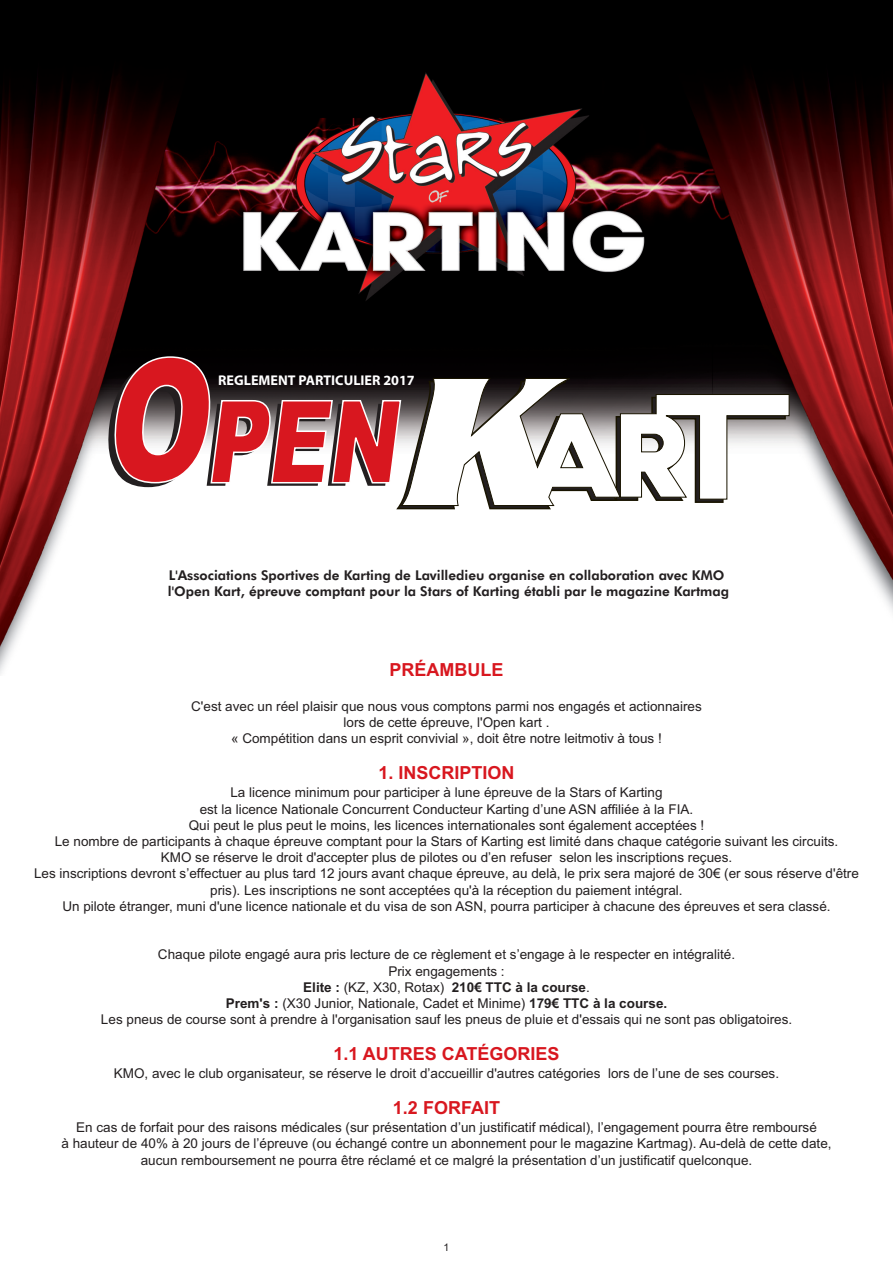
<style>
.page{position:relative;width:893px;height:1263px;background:#fff}
.page>*{position:absolute;margin:0;border:0;box-sizing:border-box;transform-origin:0 0}
.t1{font:700 18px "Arial";color:#d8171f}
.t2{font:700 14.1px "Myriad Pro";color:#fff}
.t3{font:13.5px/16.2px "Arial";color:#231f20;text-align:center}
.t4{font:800 13.5px/16.2px "Futura BT";color:#231f20}
.t5{font:10.5px "Arial";color:#231f20}
.s1{font-weight:700}
</style>
<div class="page">
<img style="left:0;top:0;width:893px;height:674px">
<svg style="left:108px;top:356px;width:682px;height:153px"></svg>
<p class="t2" style="left:218px;top:375px;width:198px">REGLEMENT PARTICULIER 2017</p>
<p class="t4" style="left:168px;top:568px;width:563px">L'Associations Sportives de Karting de Lavilledieu organise en collaboration avec KMO l'Open Kart, épreuve comptant pour la Stars of Karting établi par le magazine Kartmag</p>
<h1 class="t1" style="left:389px;top:660px;width:116px">PRÉAMBULE</h1>
<p class="t3" style="left:191px;top:698px;width:512px">C'est avec un réel plaisir que nous vous comptons parmi nos engagés et actionnaires lors de cette épreuve, l'Open kart .<br>« Compétition dans un esprit convivial », doit être notre leitmotiv à tous !</p>
<h1 class="t1" style="left:378px;top:762px;width:138px">1. INSCRIPTION</h1>
<p class="t3" style="left:34px;top:784px;width:826px">La licence minimum pour participer à lune épreuve de la Stars of Karting<br>est la licence Nationale Concurrent Conducteur Karting d’une ASN affiliée à la FIA.<br>Qui peut le plus peut le moins, les licences internationales sont également acceptées !<br>Le nombre de participants à chaque épreuve comptant pour la Stars of Karting est limité dans chaque catégorie suivant les circuits.<br>KMO se réserve le droit d'accepter plus de pilotes ou d’en refuser selon les inscriptions reçues.<br>Les inscriptions devront s’effectuer au plus tard 12 jours avant chaque épreuve, au delà, le prix sera majoré de 30€ (er sous réserve d'être pris). Les inscriptions ne sont acceptées qu'à la réception du paiement intégral.<br>Un pilote étranger, muni d'une licence nationale et du visa de son ASN, pourra participer à chacune des épreuves et sera classé.</p>
<p class="t3" style="left:101px;top:946px;width:693px">Chaque pilote engagé aura pris lecture de ce règlement et s’engage à le respecter en intégralité.<br>Prix engagements :<br><span class="s1">Elite :</span> (KZ, X30, Rotax) <span class="s1">210€ TTC à la course</span>.<br><span class="s1">Prem's :</span> (X30 Junior, Nationale, Cadet et Minime) <span class="s1">179€ TTC à la course.<br></span>Les pneus de course sont à prendre à l'organisation sauf les pneus de pluie et d'essais qui ne sont pas obligatoires.</p>
<h1 class="t1" style="left:333px;top:1043px;width:228px">1.1 AUTRES CATÉGORIES</h1>
<p class="t3" style="left:114px;top:1065px;width:667px">KMO, avec le club organisateur, se réserve le droit d’accueillir d'autres catégories lors de l’une de ses courses.</p>
<h1 class="t1" style="left:393px;top:1097px;width:109px">1.2 FORFAIT</h1>
<p class="t3" style="left:61px;top:1119px;width:772px">En cas de forfait pour des raisons médicales (sur présentation d’un justificatif médical), l’engagement pourra être remboursé<br>à hauteur de 40% à 20 jours de l’épreuve (ou échangé contre un abonnement pour le magazine Kartmag). Au-delà de cette date, aucun remboursement ne pourra être réclamé et ce malgré la présentation d’un justificatif quelconque.</p>
<p class="t5" style="left:444px;top:1241px;width:7px">1</p>
</div>
